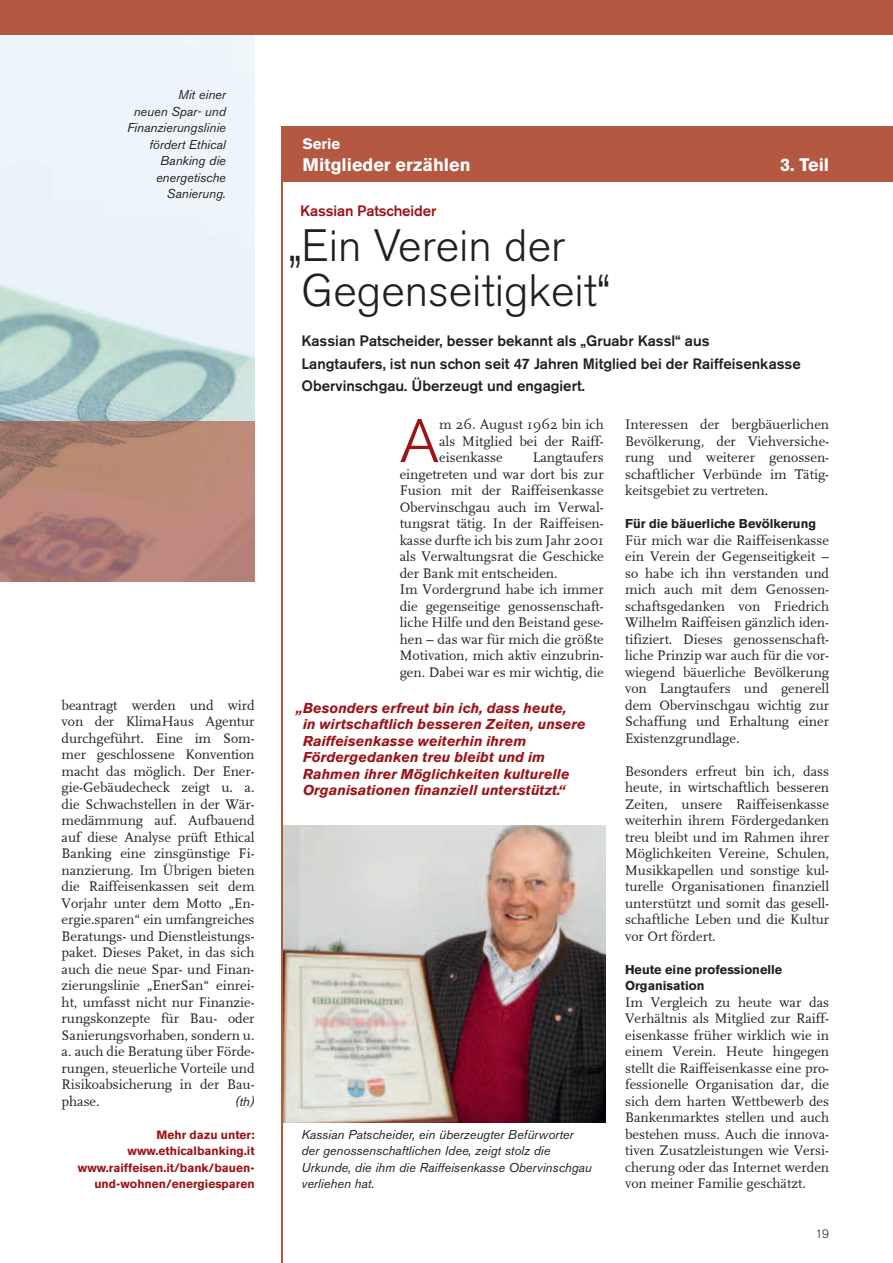
<style>
.page{position:relative;width:893px;height:1263px;background:#fff}
.page>*{position:absolute;margin:0;border:0;box-sizing:border-box;transform-origin:0 0}
.t1{font:300 61.05px "Akzidenz Grotesk BE";color:#9c1418}
.t2{font:300 45px/45px "Akzidenz Grotesk BE";color:#231f20}
.t3{font:700 18px "Akzidenz Grotesk BE";color:#fff}
.t4{font:500 15px/22.5px "Akzidenz Grotesk BE";color:#231f20}
.t5{font:500 15px "Akzidenz Grotesk BE";letter-spacing:-.01em;color:#9c1418}
.t6{font:700 15px "Akzidenz Grotesk BE";color:#fff}
.t7{font:14.25px/16.5px "FF Scala";color:#231f20;text-align:justify}
.t8{font:italic 700 14.25px/16.5px "Akzidenz Grotesk BE";color:#9c1418}
.t9{font:italic 12.75px/16.5px "Akzidenz Grotesk BE";color:#231f20}
.t10{font:700 12.75px/16.5px "Akzidenz Grotesk BE";color:#231f20}
.t11{font:700 12px/16.5px "Akzidenz Grotesk BE";color:#9c1418;text-align:right}
.t12{font:300 12px "Akzidenz Grotesk BE";color:#231f20}
</style>
<div class="page">
<img style="left:0;top:34px;width:255px;height:387px">
<div style="left:0;top:0;width:893px;height:34px;background:#b45842"></div>
<svg style="left:0;top:421px;width:255px;height:161px;background:#b28275"></svg>
<img style="left:283px;top:825px;width:323px;height:297px">
<div style="left:282px;top:126px;width:611px;height:56px;background:#b45842"></div>
<hr style="left:281px;top:137px;width:2px;height:1126px;background:#b45842">
<p class="t9" style="left:127px;top:86px;width:100px;text-align:right">Mit einer<br>neuen Spar- und<br>Finanzierungs linie fördert Ethical<br>Banking die energetische<br>Sanierung.</p>
<p class="t7" style="left:62px;top:697px;width:194px">beantragt werden und wird von der KlimaHaus Agentur durchgeführt. Eine im Som&shy;mer geschlossene Konvention macht das möglich. Der Ener&shy;gie-Gebäudecheck zeigt u. a. die Schwachstellen in der Wär&shy;medämmung auf. Aufbauend auf die se Analyse prüft Ethical Banking eine zinsgünstige Fi&shy;nanzierung. Im Übrigen bieten die Raiffeisenkassen seit dem Vorjahr unter dem Motto „En&shy;ergie.sparen“ ein umfangreiches Beratungs- und Dienstleistungs&shy;paket. Dieses Paket, in das sich auch die neue Spar- und Finan&shy;zierungslinie „Ener San“ einrei&shy;ht, umfasst nicht nur Finanzie&shy;rungskonzepte für Bau- oder Sanierungsvorhaben, sondern u. a. auch die Beratung über Förde&shy;rungen, steuerliche Vorteile und Risikoabsicherung in der Bau&shy;phase.</p>
<p class="t9" style="left:235px;top:1093px;width:21px">(th)</p>
<p class="t11" style="left:78px;top:1126px;width:178px">Mehr dazu unter: www.ethicalbanking.it www.raiffeisen.it/bank/bauen&shy;und-wohnen/energiesparen</p>
<p class="t6" style="left:303px;top:135px;width:39px">Serie</p>
<p class="t3" style="left:303px;top:154px;width:169px">Mitglieder erzählen</p>
<p class="t3" style="left:780px;top:154px;width:51px">3. Teil</p>
<p class="t5" style="left:300px;top:201px;width:138px">Kassian Patscheider</p>
<h2 class="t2" style="left:288px;top:224px;width:323px">„ Ein Verein der<br>Gegenseitigkeit“</h2>
<p class="t4" style="left:301px;top:330px;width:501px">Kassian Patscheider, besser bekannt als „Gruabr Kassl“ aus<br>Langtaufers, ist nun schon seit 47 Jahren Mitglied bei der Raiffeisenkasse<br>Obervinschgau. Überzeugt und engagiert.</p>
<h1 class="t1" style="left:400px;top:407px;width:41px">A</h1>
<p class="t7" style="left:439px;top:416px;width:166px">m 26. August 1962 bin ich als Mitglied bei der Raiff&shy;eisenkasse</p>
<p class="t7" style="left:400px;top:449px;width:206px;text-align:left;text-indent:133px">Langtaufers eingetreten und war dort bis zur<br>Fusion mit der Raiffeisenkasse<br>Obervinschgau auch im Verwal&shy;tungsrat tätig. In der Raiffeisen&shy;kasse durfte ich bis zum Jahr 2001 als Verwaltungsrat die Geschicke der Bank mit entscheiden.<br>Im Vordergrund habe ich immer die gegenseitige genossenschaft&shy;liche Hilfe und den Beistand gese&shy;hen – das war für mich die größte<br>Motivation, mich aktiv einzubrin&shy;gen. Dabei war es mir wichtig, die</p>
<p class="t8" style="left:303px;top:699px;width:284px;text-indent:-7px">„ Besonders erfreut bin ich, dass heute,<br>in wirtschaftlich besseren Zeiten, unsere Raiffeisenkasse weiterhin ihrem Fördergedanken treu bleibt und im Rahmen ihrer Möglichkeiten kulturelle Organisationen finanziell unterstützt.“</p>
<p class="t9" style="left:301px;top:1126px;width:292px">Kassian Patscheider, ein überzeugter Befürworter der genossenschaftlichen Idee, zeigt stolz die Urkunde, die ihm die Raiffeisenkasse Obervinschgau verliehen hat.</p>
<p class="t7" style="left:625px;top:416px;width:206px">Interessen der bergbäuerlichen Bevölkerung, der Viehversiche&shy;rung und weiterer genossen&shy;schaftlicher Verbünde im Tätig&shy;keitsgebiet zu vertreten.</p>
<p class="t10" style="left:625px;top:515px;width:192px">Für die bäuerliche Bevölkerung</p>
<p class="t7" style="left:625px;top:532px;width:206px">Für mich war die Raiffeisenkasse ein Verein der Gegenseitigkeit – so habe ich ihn verstanden und mich auch mit dem Genossen&shy;schaftsgedanken von Friedrich Wilhelm Raiffeisen gänzlich iden&shy;tifiziert. Dieses genossenschaft&shy;liche Prinzip war auch für die vor&shy;wiegend bäuerliche Bevölkerung von Langtaufers und generell dem Obervinschgau wichtig zur Schaffung und Erhaltung einer Existenzgrundlage.</p>
<p class="t7" style="left:625px;top:763px;width:206px">Besonders erfreut bin ich, dass heute, in wirtschaftlich besseren Zeiten, unsere Raiffeisenkasse weiterhin ihrem Fördergedanken treu bleibt und im Rahmen ihrer Möglichkeiten Vereine, Schulen, Musikkapellen und sonstige kul&shy;turelle Organisationen finanziell unterstützt und somit das gesell&shy;schaftliche Leben und die Kultur vor Ort fördert.</p>
<p class="t10" style="left:625px;top:961px;width:159px">Heute eine professionelle<br>Organisation</p>
<p class="t7" style="left:625px;top:994px;width:206px">Im Vergleich zu heute war das Verhältnis als Mitglied zur Raiff&shy;eisenkasse früher wirklich wie in einem Verein. Heute hingegen stellt die Raiffeisenkasse eine pro&shy;fessionelle Organisation dar, die sich dem harten Wettbewerb des Bankenmarktes stellen und auch bestehen muss. Auch die innova&shy;tiven Zusatzleistungen wie Versi&shy;cherung oder das Internet werden von meiner Familie geschätzt.</p>
<p class="t12" style="left:815px;top:1227px;width:15px">19</p>
</div>
